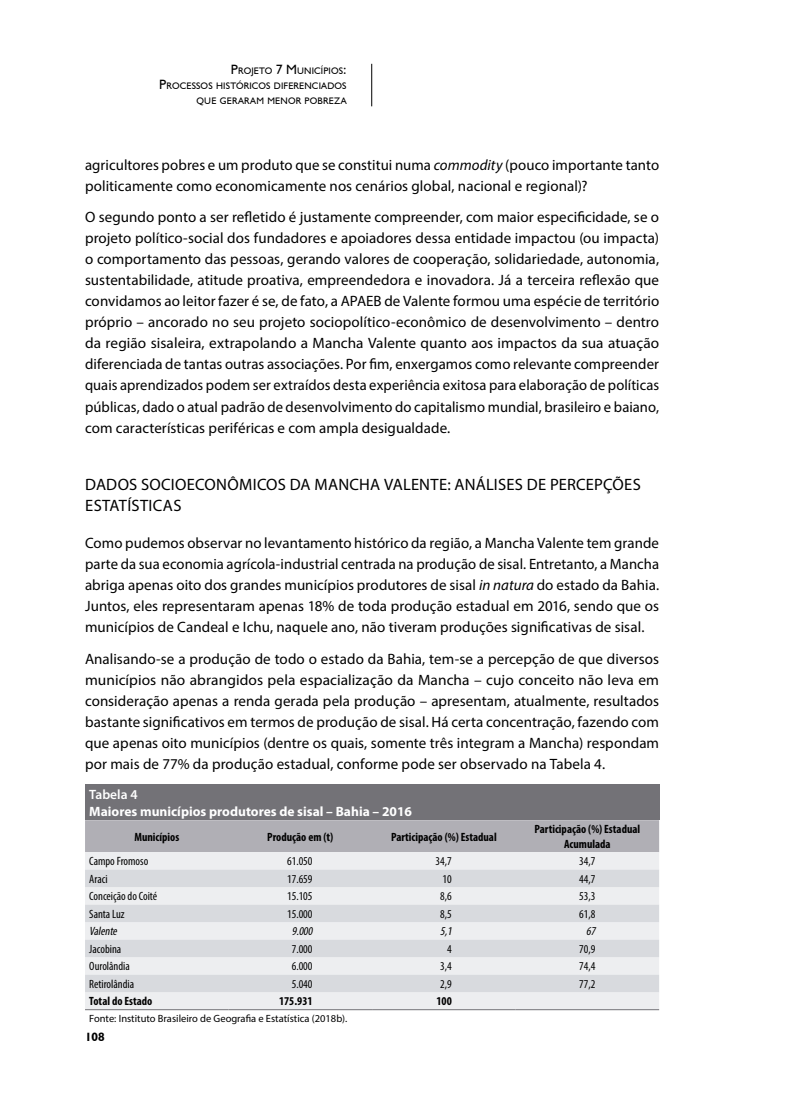
<style>
.page{position:relative;width:808px;height:1106px;background:#fff}
.page>*{position:absolute;margin:0;border:0;box-sizing:border-box;transform-origin:0 0}
.t1{font:16.5px/21px "Myriad Pro";letter-spacing:.01em;color:#000}
.t2{font:15px/21px "Myriad Pro";letter-spacing:.005em;color:#000;text-align:justify}
.t3{font:700 13.5px "Myriad Pro";color:#fff}
.t4{font:600 13.5px "Myriad Pro";color:#fff}
.t5{font:condensed 12px "Myriad Pro";color:#000}
.t6{font:700 condensed 12px/14.4px "Myriad Pro";color:#000;text-align:center}
.t7{font:italic condensed 12px "Myriad Pro";color:#000}
.t8{font:700 12px "Humanist 521 BT";color:#000}
.t9{font:10.5px "Myriad Pro";color:#000}
.t10{font:9.45px/15px "Humanist 521 BT";letter-spacing:.015em;color:#000;text-align:right}
.s1{font-size:13.5px}
.s2{font-style:italic}
</style>
<div class="page">
<hr style="left:371px;top:64px;width:1px;height:42px;background:#000">
<div style="left:85px;top:784px;width:574px;height:36px;background:#737277"></div>
<div style="left:85px;top:820px;width:574px;height:32px;background:#b0afb5"></div>
<div style="left:85px;top:852px;width:574px;height:157px;background:#edeef0"></div>
<svg style="left:85px;top:869px;width:574px;height:123px;fill:#d8dade"></svg>
<hr style="left:85px;top:1009px;width:144px;height:1px;background:#737277">
<hr style="left:229px;top:1009px;width:143px;height:1px;background:#737277">
<hr style="left:372px;top:1009px;width:144px;height:1px;background:#737277">
<hr style="left:516px;top:1009px;width:143px;height:1px;background:#737277">
<p class="t10" style="left:159px;top:63px;width:189px"><span class="s1">P</span>ROJETO <span class="s1">7 M</span>UNICÍPIOS<span class="s1">:<br>P</span>ROCESSOS HISTÓRICOS DIFERENCIADOS<br>QUE GERARAM MENOR POBREZA</p>
<p class="t2" style="left:85px;top:154px;width:576px">agricultores pobres e um produto que se constitui numa <span class="s2">commodity</span> (pouco importante tanto politicamente como economicamente nos cenários global, nacional e regional)?</p>
<p class="t2" style="left:85px;top:207px;width:576px">O segundo ponto a ser refletido é justamente compreender, com maior especificidade, se o projeto político-social dos fundadores e apoiadores dessa entidade impactou (ou impacta) o comportamento das pessoas, gerando valores de cooperação, solidariedade, autonomia, sustentabilidade, atitude proativa, empreendedora e inovadora. Já a terceira reflexão que convidamos ao leitor fazer é se, de fato, a APAEB de Valente formou uma espécie de território próprio – ancorado no seu projeto sociopolítico-econômico de desenvolvimento – dentro da região sisaleira, extrapolando a Mancha Valente quanto aos impactos da sua atuação diferenciada de tantas outras associações. Por fim, enxergamos como relevante compreender quais aprendizados podem ser extraídos desta experiência exitosa para elaboração de políticas públicas, dado o atual padrão de desenvolvimento do capitalismo mundial, brasileiro e baiano, com características periféricas e com ampla desigualdade.</p>
<p class="t1" style="left:85px;top:474px;width:557px">DADOS SOCIOECONÔMICOS DA MANCHA VALENTE: ANÁLISES DE PERCEPÇÕES<br>ESTATÍSTICAS</p>
<p class="t2" style="left:85px;top:532px;width:576px">Como pudemos observar no levantamento histórico da região, a Mancha Valente tem grande parte da sua economia agrícola-industrial centrada na produção de sisal. Entretanto, a Mancha abriga apenas oito dos grandes municípios produtores de sisal <span class="s2">in natura</span> do estado da Bahia.<br>Juntos, eles representaram apenas 18% de toda produção estadual em 2016, sendo que os municípios de Candeal e Ichu, naquele ano, não tiveram produções significativas de sisal.</p>
<p class="t2" style="left:85px;top:648px;width:576px">Analisando-se a produção de todo o estado da Bahia, tem-se a percepção de que diversos municípios não abrangidos pela espacialização da Mancha – cujo conceito não leva em consideração apenas a renda gerada pela produção – apresentam, atualmente, resultados bastante significativos em termos de produção de sisal. Há certa concentração, fazendo com que apenas oito municípios (dentre os quais, somente três integram a Mancha) respondam por mais de 77% da produção estadual, conforme pode ser observado na Tabela 4.</p>
<p class="t4" style="left:89px;top:785px;width:50px">Tabela 4</p>
<p class="t3" style="left:89px;top:802px;width:324px">Maiores municípios produtores de sisal – Bahia – 2016</p>
<p class="t6" style="left:134px;top:829px;width:46px">Municípios</p>
<p class="t6" style="left:267px;top:829px;width:68px">Produção em (t)</p>
<p class="t6" style="left:391px;top:829px;width:107px">Participação (%) Estadual</p>
<p class="t6" style="left:534px;top:822px;width:107px">Participação (%) Estadual<br>Acumulada</p>
<p class="t5" style="left:89px;top:854px;width:60px">Campo Fromoso</p>
<p class="t5" style="left:287px;top:854px;width:27px">61.050</p>
<p class="t5" style="left:436px;top:854px;width:18px">34,7</p>
<p class="t5" style="left:579px;top:854px;width:18px">34,7</p>
<p class="t5" style="left:89px;top:871px;width:20px">Araci</p>
<p class="t5" style="left:287px;top:871px;width:27px">17.659</p>
<p class="t5" style="left:443px;top:871px;width:11px">10</p>
<p class="t5" style="left:579px;top:871px;width:18px">44,7</p>
<p class="t5" style="left:89px;top:889px;width:69px">Conceição do Coité</p>
<p class="t5" style="left:287px;top:889px;width:27px">15.105</p>
<p class="t5" style="left:440px;top:889px;width:13px">8,6</p>
<p class="t5" style="left:579px;top:889px;width:18px">53,3</p>
<p class="t5" style="left:89px;top:906px;width:37px">Santa Luz</p>
<p class="t5" style="left:287px;top:906px;width:27px">15.000</p>
<p class="t5" style="left:440px;top:906px;width:13px">8,5</p>
<p class="t5" style="left:579px;top:906px;width:18px">61,8</p>
<p class="t7" style="left:89px;top:924px;width:32px">Valente</p>
<p class="t7" style="left:292px;top:924px;width:25px">9.000</p>
<p class="t7" style="left:440px;top:924px;width:16px">5,1</p>
<p class="t7" style="left:586px;top:924px;width:13px">67</p>
<p class="t5" style="left:89px;top:941px;width:33px">Jacobina</p>
<p class="t5" style="left:292px;top:941px;width:22px">7.000</p>
<p class="t5" style="left:447px;top:941px;width:6px">4</p>
<p class="t5" style="left:579px;top:941px;width:18px">70,9</p>
<p class="t5" style="left:89px;top:959px;width:42px">Ourolândia</p>
<p class="t5" style="left:292px;top:959px;width:22px">6.000</p>
<p class="t5" style="left:440px;top:959px;width:13px">3,4</p>
<p class="t5" style="left:579px;top:959px;width:18px">74,4</p>
<p class="t5" style="left:89px;top:976px;width:46px">Retirolândia</p>
<p class="t5" style="left:292px;top:976px;width:22px">5.040</p>
<p class="t5" style="left:440px;top:976px;width:13px">2,9</p>
<p class="t5" style="left:579px;top:976px;width:18px">77,2</p>
<p class="t6" style="left:89px;top:994px;width:65px">Total do Estado</p>
<p class="t6" style="left:279px;top:994px;width:35px">175.931</p>
<p class="t6" style="left:436px;top:994px;width:17px">100</p>
<p class="t9" style="left:89px;top:1012px;width:260px">Fonte: Instituto Brasileiro de Geografia e Estatística (2018b).</p>
<p class="t8" style="left:85px;top:1029px;width:21px">108</p>
</div>
